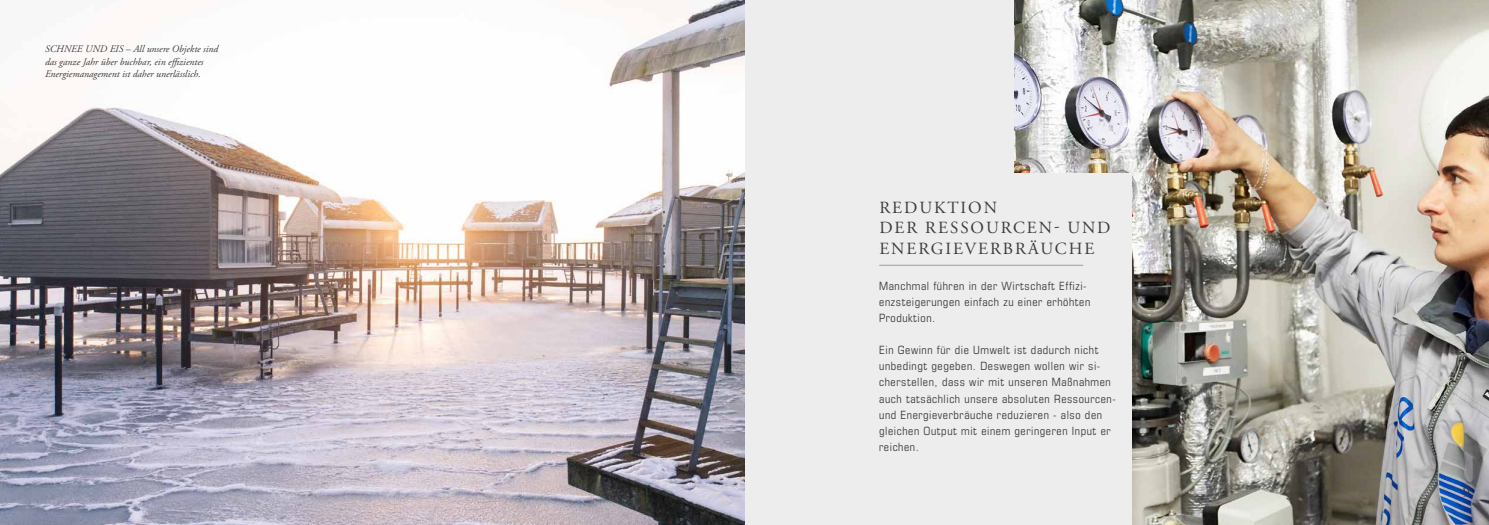
<style>
.page{position:relative;width:1489px;height:525px;background:#fff}
.page>*{position:absolute;margin:0;border:0;box-sizing:border-box;transform-origin:0 0}
.t1{font:17px/20.4px "Adobe Garamond Pro";letter-spacing:.115em;color:#3c3c3b}
.t2{font:15px "Adobe Garamond Pro";color:#3c3c3b}
.t3{font:condensed 11.38px/16.1px "Eurostile LT Std";letter-spacing:.05em;color:#3c3c3b}
.t4{font:italic 10px/12.5px "Adobe Garamond Pro";color:#3c3c3b}
</style>
<div class="page">
<div style="left:0;top:0;width:1131px;height:524px;background:#ededed"></div>
<img style="left:1014px;top:0;width:474px;height:524px">
<div style="left:868px;top:173px;width:263px;height:351px;background:#ededed"></div>
<hr style="left:879px;top:265px;width:204px;height:1px;background:#9d9d9c">
<img style="left:0;top:0;width:744px;height:524px">
<p class="t4" style="left:45px;top:43px;width:175px">SCHNEE UND EIS – All unsere Objekte sind das ganze Jahr über buchbar, ein effizientes<br>Energiemanagement ist daher unerlässlich.</p>
<p class="t4" style="left:45px;top:43px;width:153px">Viele kleine Buchten mit umge türzten<br>B umriesen und wildromantischem Flair fi den sich an den nahe gelegenen Ufern.</p>
<h1 class="t1" style="left:879px;top:198px;width:233px">REDUKTION<br>DER RESSOURCEN- UND<br>ENERGIEVERBRÄUCHE</h1>
<p class="t3" style="left:879px;top:277px;width:212px">Manchmal führen in der Wirtschaft Effizi&shy;enzsteigerungen einfach zu einer erhöhten<br>Produktion.</p>
<p class="t3" style="left:879px;top:342px;width:238px">Ein Gewinn für die Umwelt ist dadurch nicht unbedingt gegeben. Deswegen wollen wir si&shy;cherstellen, dass wir mit unseren Maßnahmen auch tatsächlich unsere absoluten Ressourcen&shy;und Energieverbräuche reduzieren - also den gleichen Output mit einem geringeren Input er reichen.</p>
<h2 class="t2" style="left:1462px;top:481px;width:9px">9</h2>
</div>
